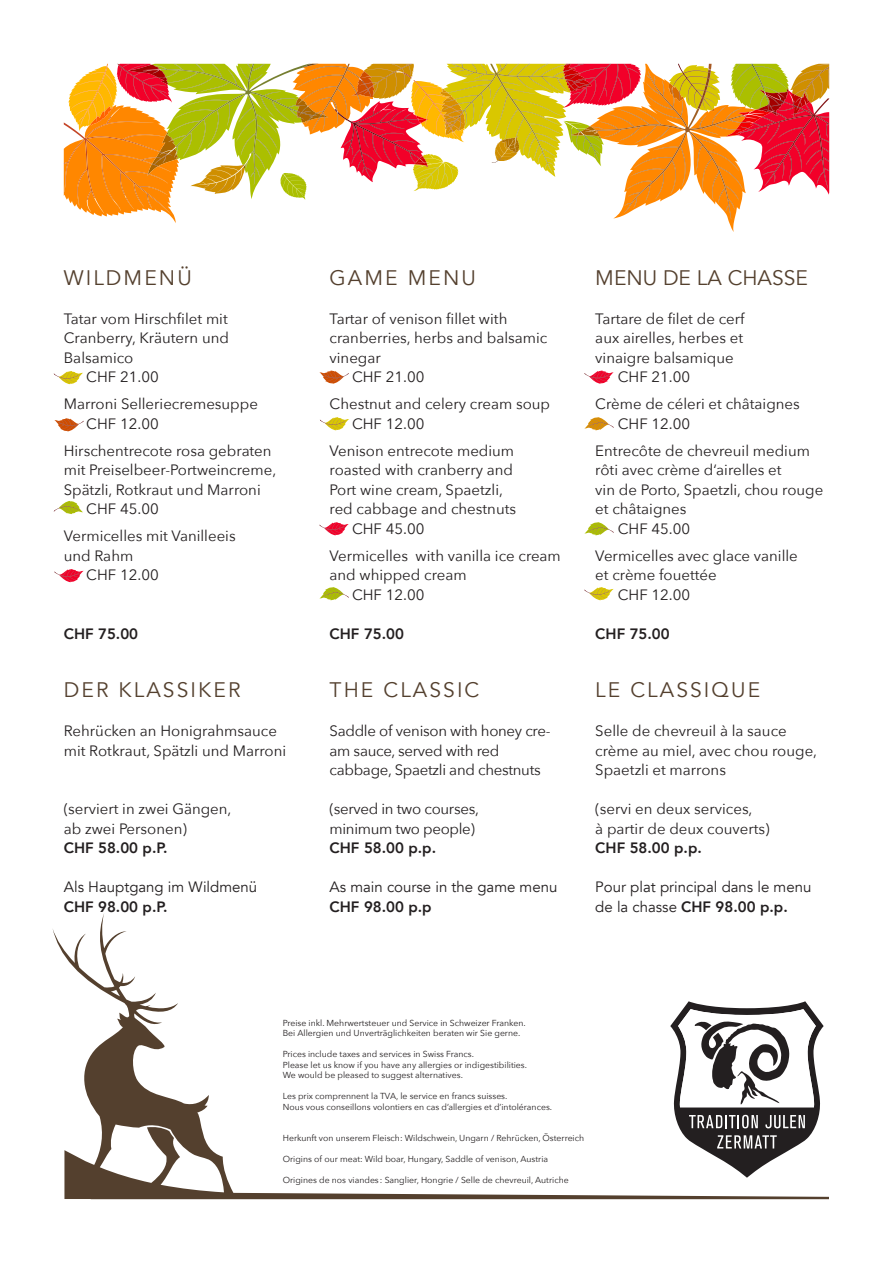
<style>
.page{position:relative;width:893px;height:1263px;background:#fff}
.page>*{position:absolute;margin:0;border:0;box-sizing:border-box;transform-origin:0 0}
.t1{font:21px "Avenir";letter-spacing:.1em;color:#54402e}
.t2{font:21px "Avenir";color:#54402e}
.t3{font:15px/19.5px "Avenir Next";color:#231f20}
.t4{font:15px/19.5px "Avenir Next";letter-spacing:-.02em;color:#231f20}
.t5{font:15px/19.5px "Avenir";color:#231f20}
.t6{font:800 15px "Avenir";color:#231f20}
.t7{font:8.7px "Avenir Next";color:#231f20}
.s1{font-weight:800}
</style>
<div class="page">
<svg style="left:53px;top:914px;width:776px;height:285px"></svg>
<svg style="left:665px;top:996px;width:164px;height:187px"></svg>
<svg style="left:64px;top:64px;width:765px;height:168px"></svg>
<svg style="left:54px;top:371px;width:29px;height:13px"></svg>
<svg style="left:320px;top:417px;width:29px;height:14px"></svg>
<svg style="left:584px;top:587px;width:30px;height:14px"></svg>
<svg style="left:54px;top:418px;width:30px;height:14px"></svg>
<svg style="left:319px;top:370px;width:30px;height:14px"></svg>
<svg style="left:584px;top:370px;width:30px;height:14px"></svg>
<svg style="left:54px;top:501px;width:29px;height:13px"></svg>
<svg style="left:319px;top:587px;width:30px;height:13px"></svg>
<svg style="left:584px;top:417px;width:30px;height:13px"></svg>
<svg style="left:54px;top:569px;width:30px;height:13px"></svg>
<svg style="left:319px;top:522px;width:30px;height:14px"></svg>
<svg style="left:584px;top:522px;width:30px;height:13px"></svg>
<p class="t1" style="left:64px;top:265px;width:130px">WILDMENÜ</p>
<p class="t3" style="left:64px;top:308px;width:165px">Tatar vom Hirschfilet mit</p>
<p class="t3" style="left:64px;top:328px;width:167px">Cranberry, Kräutern und</p>
<p class="t3" style="left:64px;top:347px;width:71px">Balsamico</p>
<p class="t3" style="left:86px;top:367px;width:74px">CHF 21.00</p>
<p class="t3" style="left:64px;top:394px;width:196px">Marroni Selleriecremesuppe</p>
<p class="t3" style="left:86px;top:413px;width:74px">CHF 12.00</p>
<p class="t3" style="left:64px;top:440px;width:209px">Hirschentrecote rosa gebraten</p>
<p class="t3" style="left:64px;top:460px;width:214px">mit Preiselbeer-Portweincreme,</p>
<p class="t3" style="left:64px;top:479px;width:198px">Spätzli, Rotkraut und Marroni</p>
<p class="t3" style="left:86px;top:499px;width:74px">CHF 45.00</p>
<p class="t3" style="left:64px;top:526px;width:173px">Vermicelles mit Vanilleeis</p>
<p class="t3" style="left:64px;top:545px;width:71px">und Rahm</p>
<p class="t3" style="left:86px;top:565px;width:74px">CHF 12.00</p>
<p class="t6" style="left:64px;top:622px;width:76px">CHF 75.00</p>
<p class="t1" style="left:64px;top:678px;width:178px">DER KLASSIKER</p>
<p class="t3" style="left:64px;top:721px;width:215px">Rehrücken an Honigrahmsauce</p>
<p class="t3" style="left:64px;top:740px;width:224px">mit Rotkraut, Spätzli und Marroni</p>
<p class="t3" style="left:64px;top:799px;width:169px">(serviert in zwei Gängen,</p>
<p class="t3" style="left:64px;top:818px;width:125px">ab zwei Personen)</p>
<p class="t6" style="left:64px;top:836px;width:105px">CHF 58.00 p.P.</p>
<p class="t5" style="left:64px;top:878px;width:195px">Als Hauptgang im Wildmenü</p>
<p class="t6" style="left:64px;top:895px;width:105px">CHF 98.00 p.P.</p>
<p class="t1" style="left:330px;top:265px;width:148px">GAME MENU</p>
<p class="t3" style="left:330px;top:308px;width:179px">Tartar of venison fillet with</p>
<p class="t3" style="left:330px;top:328px;width:219px">cranberries, herbs and balsamic vinegar</p>
<p class="t3" style="left:352px;top:367px;width:74px">CHF 21.00</p>
<p class="t3" style="left:330px;top:394px;width:222px">Chestnut and celery cream soup</p>
<p class="t3" style="left:352px;top:413px;width:74px">CHF 12.00</p>
<p class="t3" style="left:330px;top:440px;width:186px">Venison entrecote medium</p>
<p class="t3" style="left:330px;top:460px;width:185px">roasted with cranberry and</p>
<p class="t3" style="left:330px;top:479px;width:175px">Port wine cream, Spaetzli,</p>
<p class="t3" style="left:330px;top:499px;width:188px">red cabbage and chestnuts</p>
<p class="t3" style="left:352px;top:518px;width:74px">CHF 45.00</p>
<p class="t3" style="left:330px;top:545px;width:233px">Vermicelles with vanilla ice cream and whipped cream</p>
<p class="t3" style="left:352px;top:584px;width:74px">CHF 12.00</p>
<p class="t6" style="left:330px;top:622px;width:76px">CHF 75.00</p>
<p class="t1" style="left:330px;top:678px;width:151px">THE CLASSIC</p>
<p class="t4" style="left:330px;top:721px;width:222px">Saddle of venison with honey cre&shy;am sauce, served with red</p>
<p class="t4" style="left:330px;top:760px;width:213px">cabbage, Spaetzli and chestnuts</p>
<p class="t4" style="left:330px;top:799px;width:151px">(served in two courses,</p>
<p class="t4" style="left:330px;top:818px;width:147px">minimum two people)</p>
<p class="t6" style="left:330px;top:836px;width:108px">CHF 58.00 p.p.</p>
<p class="t5" style="left:330px;top:878px;width:229px">As main course in the game menu<br><span class="s1">CHF 98.00 p.p</span></p>
<p class="t2" style="left:595px;top:265px;width:214px">MENU DE LA CHASSE</p>
<p class="t3" style="left:595px;top:308px;width:151px">Tartare de filet de cerf</p>
<p class="t3" style="left:595px;top:328px;width:149px">aux airelles, herbes et</p>
<p class="t3" style="left:595px;top:347px;width:140px">vinaigre balsamique</p>
<p class="t3" style="left:618px;top:367px;width:74px">CHF 21.00</p>
<p class="t3" style="left:595px;top:394px;width:206px">Crème de céleri et châtaignes</p>
<p class="t3" style="left:618px;top:413px;width:74px">CHF 12.00</p>
<p class="t3" style="left:595px;top:440px;width:216px">Entrecôte de chevreuil medium rôti avec crème d‘airelles et</p>
<p class="t3" style="left:595px;top:479px;width:229px">vin de Porto, Spaetzli, chou rouge et châtaignes</p>
<p class="t3" style="left:618px;top:518px;width:74px">CHF 45.00</p>
<p class="t3" style="left:595px;top:545px;width:204px">Vermicelles avec glace vanille</p>
<p class="t3" style="left:595px;top:565px;width:123px">et crème fouettée</p>
<p class="t3" style="left:618px;top:584px;width:74px">CHF 12.00</p>
<p class="t6" style="left:595px;top:622px;width:76px">CHF 75.00</p>
<p class="t1" style="left:595px;top:678px;width:166px">LE CLASSIQUE</p>
<p class="t3" style="left:595px;top:721px;width:223px">Selle de chevreuil à la sauce crème au miel, avec chou rouge,<br>Spaetzli et marrons</p>
<p class="t3" style="left:595px;top:799px;width:159px">(servi en deux services,</p>
<p class="t3" style="left:595px;top:818px;width:176px">à partir de deux couverts)</p>
<p class="t6" style="left:595px;top:836px;width:108px">CHF 58.00 p.p.</p>
<p class="t5" style="left:595px;top:878px;width:218px">Pour plat principal dans le menu de la chasse <span class="s1">CHF 98.00 p.p.</span></p>
<p class="t7" style="left:283px;top:1015px;width:244px">Preise inkl. Mehrwertsteuer und Service in Schweizer Franken.</p>
<p class="t7" style="left:283px;top:1026px;width:239px">Bei Allergien und Unverträglichkeiten beraten wir Sie gerne.</p>
<p class="t7" style="left:283px;top:1047px;width:193px">Prices include taxes and services in Swiss Francs.</p>
<p class="t7" style="left:283px;top:1057px;width:246px">Please let us know if you have any allergies or indigestibilities.</p>
<p class="t7" style="left:283px;top:1068px;width:182px">We would be pleased to suggest alternatives.</p>
<p class="t7" style="left:283px;top:1089px;width:226px">Les prix comprennent la TVA, le service en francs suisses.</p>
<p class="t7" style="left:283px;top:1099px;width:271px">Nous vous conseillons volontiers en cas d’allergies et d’intolérances.</p>
<p class="t7" style="left:283px;top:1131px;width:303px">Herkunft von unserem Fleisch: Wildschwein, Ungarn / Rehrücken, Österreich</p>
<p class="t7" style="left:283px;top:1152px;width:267px">Origins of our meat: Wild boar, Hungary, Saddle of venison, Austria</p>
<p class="t7" style="left:283px;top:1173px;width:287px">Origines de nos viandes : Sanglier, Hongrie / Selle de chevreuil, Autriche</p>
</div>
